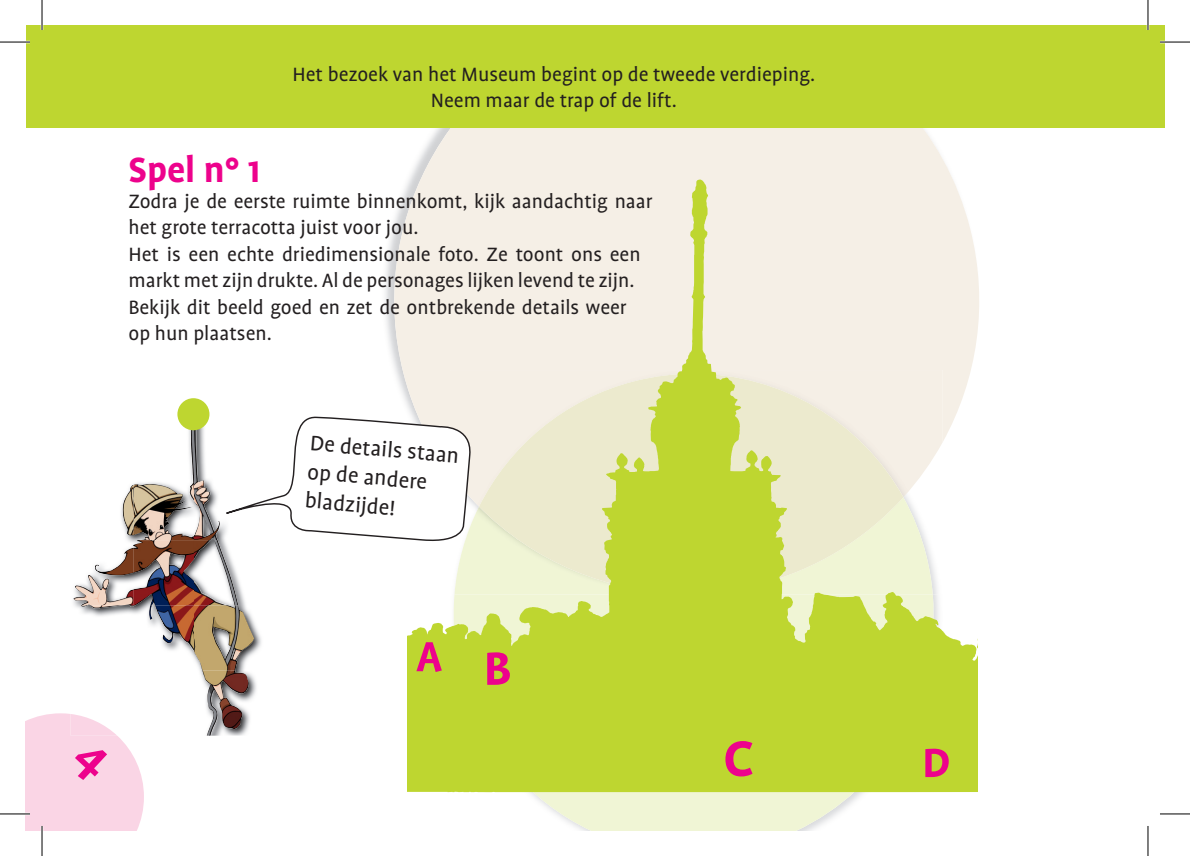
<style>
.page{position:relative;width:1190px;height:856px;background:#fff}
.page>*{position:absolute;margin:0;border:0;box-sizing:border-box;transform-origin:0 0}
.t1{font:700 40px "Profile OT";color:#ed028c}
.t2{font:24px/28.8px "Profile OT";color:#231f20}
.t3{font:22px/26.4px "Profile OT";color:#231f20;text-align:center}
</style>
<div class="page">
<svg style="left:452px;top:792px;width:489px;height:38px;fill:#f0f5d5"></svg>
<svg style="left:366px;top:127px;width:623px;height:278px;fill:#f5efe6"></svg>
<div style="left:26px;top:25px;width:1139px;height:102px;background:#bed630"></div>
<svg style="left:407px;top:179px;width:570px;height:613px;background:#dee59c"></svg>
<svg style="left:416px;top:642px;width:26px;height:29px"></svg>
<svg style="left:487px;top:652px;width:23px;height:32px"></svg>
<svg style="left:725px;top:740px;width:27px;height:36px"></svg>
<svg style="left:925px;top:748px;width:23px;height:28px"></svg>
<img style="left:74px;top:409px;width:187px;height:314px">
<img style="left:190px;top:429px;width:8px;height:45px">
<img style="left:122px;top:484px;width:12px;height:51px">
<img style="left:134px;top:474px;width:86px;height:66px">
<img style="left:73px;top:544px;width:61px;height:61px">
<img style="left:134px;top:540px;width:104px;height:65px">
<img style="left:81px;top:605px;width:53px;height:3px">
<img style="left:134px;top:605px;width:60px;height:46px">
<img style="left:194px;top:605px;width:60px;height:65px">
<img style="left:202px;top:670px;width:47px;height:65px">
<svg style="left:225px;top:416px;width:247px;height:126px"></svg>
<div style="left:177px;top:398px;width:32px;height:32px;background:#bed630;border-radius:50%"></div>
<hr style="left:0;top:41px;width:30px;height:2px;background:#fff">
<hr style="left:1160px;top:41px;width:30px;height:2px;background:#fff">
<hr style="left:41px;top:0;width:2px;height:30px;background:#fff">
<hr style="left:1146px;top:0;width:3px;height:30px;background:#fff">
<hr style="left:0;top:42px;width:30px;height:1px;background:#000">
<hr style="left:1160px;top:42px;width:30px;height:1px;background:#000">
<hr style="left:0;top:813px;width:30px;height:1px;background:#000">
<hr style="left:1160px;top:813px;width:30px;height:1px;background:#000">
<hr style="left:42px;top:0;width:1px;height:30px;background:#000">
<hr style="left:42px;top:825px;width:1px;height:30px;background:#000">
<hr style="left:1147px;top:0;width:1px;height:30px;background:#000">
<hr style="left:1147px;top:825px;width:1px;height:30px;background:#000">
<svg style="left:25px;top:713px;width:119px;height:117px;background:#fadae8"></svg>
<p class="t3" style="left:292px;top:61px;width:524px">Het bezoek van het Museum begint op de tweede verdieping.<br>Neem maar de trap of de lift.</p>
<h1 class="t1" style="left:128px;top:147px;width:133px">Spel n° 1</h1>
<p class="t3" style="left:128px;top:188px;width:525px;text-align:left">Zodra je de eerste ruimte binnenkomt, kijk aandachtig naar het grote terracotta juist voor jou.<br>Het is een echte driedimensionale foto. Ze toont ons een markt met zijn drukte. Al de personages lijken levend te zijn.<br>Bekijk dit beeld goed en zet de ontbrekende details weer op hun plaatsen.</p>
<p class="t2" style="left:311px;top:428px;width:151px;rotate:5deg">De details staan op de andere bladzijde!</p>
</div>
